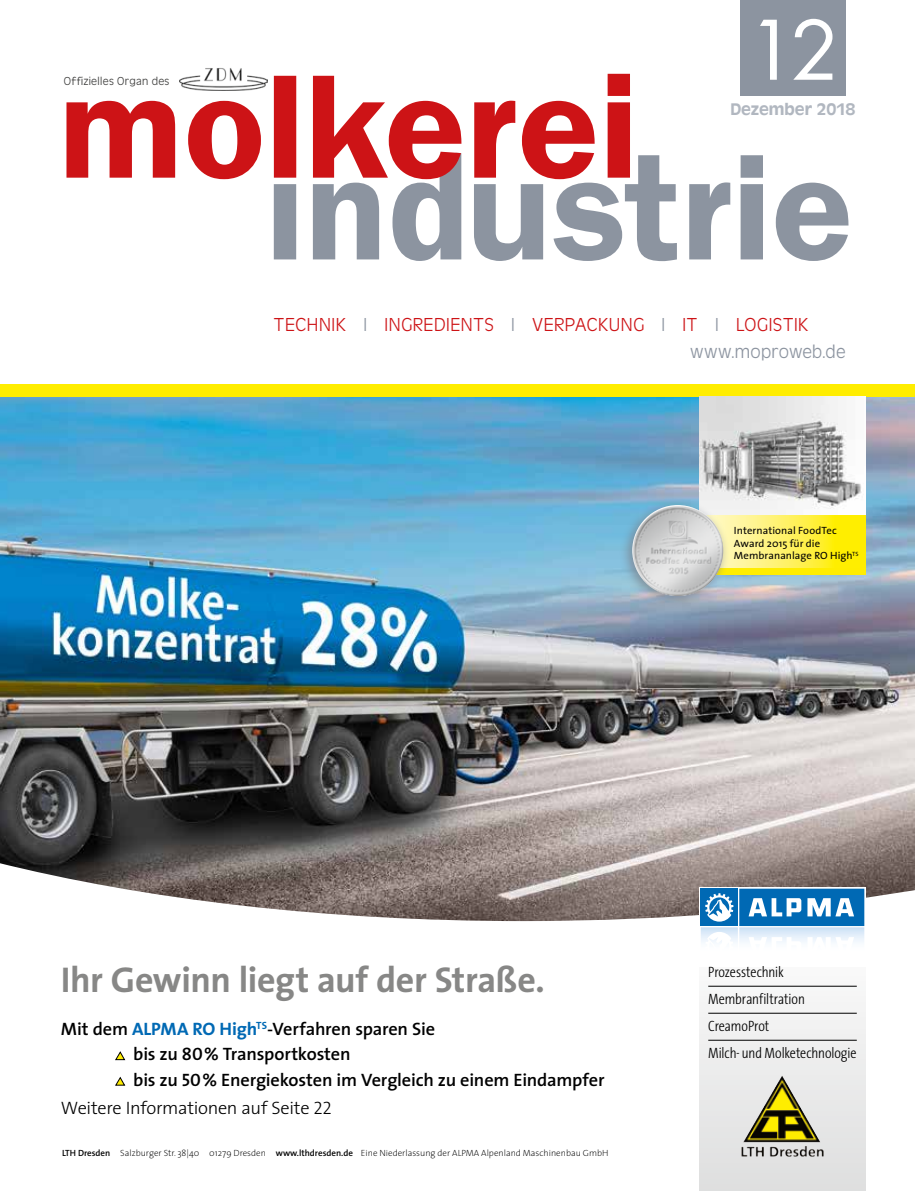
<style>
.page{position:relative;width:915px;height:1191px;background:#fff}
.page>*{position:absolute;margin:0;border:0;box-sizing:border-box;transform-origin:0 0}
.t1{font:90px "Function";color:#fff}
.t2{font:700 36px "The Sans";letter-spacing:-.01em;color:#878786}
.t3{font:300 19.5px "Antigone";letter-spacing:.025em;color:#cd1316}
.t4{font:300 19.5px "Antigone";letter-spacing:.01em;color:#8c94a0}
.t5{font:600 18px/25.5px "The Sans";letter-spacing:-.01em;color:#000}
.t6{font:300 18px "The Sans";letter-spacing:-.02em;color:#000}
.t7{font:500 17.4px "Antigone";color:#b1b7c0}
.t8{font:300 15px/27px "The Sans Cd LF3";letter-spacing:-.005em;color:#000}
.t9{font:300 12px "Antigone";letter-spacing:.025em;color:#3b3b3a}
.t10{font:10.5px/12.6px "The Sans";letter-spacing:.005em;color:#000}
.t11{font:200 9px "The Sans";color:#000}
.s1{color:#8c94a0}
.s2{font-weight:700;color:#0069b4}
.s3{font-family:"The Sans Semi Bold Caps";font-weight:400}
.s4{font-family:"The Sans Light Caps";font-weight:400}
.s5{font-weight:600}
</style>
<div class="page">
<svg style="left:274px;top:153px;width:574px;height:108px"></svg>
<svg style="left:66px;top:74px;width:563px;height:105px"></svg>
<div style="left:740px;top:0;width:105px;height:96px;background:#8c94a0"></div>
<img style="left:179px;top:68px;width:88px;height:23px">
<img style="left:0;top:397px;width:914px;height:465px">
<svg style="left:0;top:862px;width:914px;height:143px"></svg>
<svg style="left:115px;top:1051px;width:11px;height:9px"></svg>
<svg style="left:115px;top:1076px;width:11px;height:10px"></svg>
<svg style="left:699px;top:966px;width:166px;height:225px"></svg>
<img style="left:740px;top:1075px;width:83px;height:81px">
<svg style="left:699px;top:887px;width:166px;height:79px"></svg>
<div style="left:700px;top:888px;width:37px;height:38px;background:#0069b4"></div>
<div style="left:739px;top:888px;width:125px;height:38px;background:#0069b4"></div>
<svg style="left:748px;top:898px;width:53px;height:18px"></svg>
<svg style="left:807px;top:898px;width:46px;height:18px"></svg>
<svg style="left:705px;top:893px;width:28px;height:28px"></svg>
<svg style="left:700px;top:927px;width:164px;height:37px"></svg>
<hr style="left:708px;top:985px;width:148px;height:1px;background:#000">
<hr style="left:708px;top:1012px;width:148px;height:1px;background:#000">
<hr style="left:708px;top:1039px;width:148px;height:1px;background:#000">
<div style="left:0;top:384px;width:914px;height:13px;background:#ffed00"></div>
<img style="left:699px;top:397px;width:166px;height:118px">
<svg style="left:729px;top:515px;width:136px;height:53px;background:#fff150"></svg>
<div style="left:699px;top:568px;width:166px;height:6px;background:#ffed00"></div>
<div style="left:619px;top:498px;width:110px;height:110px;background:#79808a;opacity:.75"></div>
<img style="left:632px;top:505px;width:91px;height:91px;border-radius:45px">
<p class="t9" style="left:64px;top:75px;width:107px">Offizielles Organ des</p>
<h1 class="t1" style="left:745px;top:-1px;width:96px">12</h1>
<p class="t7" style="left:730px;top:99px;width:126px">Dezember 2018</p>
<p class="t3" style="left:273px;top:314px;width:536px">TECHNIK <span class="s1">I</span> INGREDIENTS <span class="s1">I</span> VERPACKUNG <span class="s1">I</span> IT <span class="s1">I</span> LOGISTIK</p>
<p class="t4" style="left:690px;top:341px;width:157px">www.moproweb.de</p>
<p class="t10" style="left:733px;top:524px;width:126px">International FoodTec<br>Award 2015 für die<br>Membrananlage RO High<sup>TS</sup></p>
<h2 class="t2" style="left:61px;top:950px;width:485px">Ihr Gewinn liegt auf der Straße.</h2>
<p class="t8" style="left:708px;top:959px;width:150px">Prozesstechnik<br>Membranfiltration<br>CreamoProt<br>Milch- und Molketechnologie</p>
<p class="t5" style="left:133px;top:1015px;width:472px;text-indent:-72px">Mit dem <span class="s2">ALPMA RO High</span><sup>TS</sup>-Verfahren sparen Sie<br>bis zu <span class="s3">80</span>% Transportkosten<br>bis zu <span class="s3">50</span>% Energiekosten im Vergleich zu einem Eindampfer</p>
<p class="t6" style="left:61px;top:1093px;width:272px">Weitere Informationen auf Seite <span class="s4">22</span></p>
<p class="t11" style="left:62px;top:1145px;width:547px"><span class="s5">LTH Dresden</span> Salzburger Str. 38|40 01279 Dresden <span class="s5">www.lthdresden.de</span> Eine Niederlassung der ALPMA Alpenland Maschinenbau GmbH</p>
</div>
